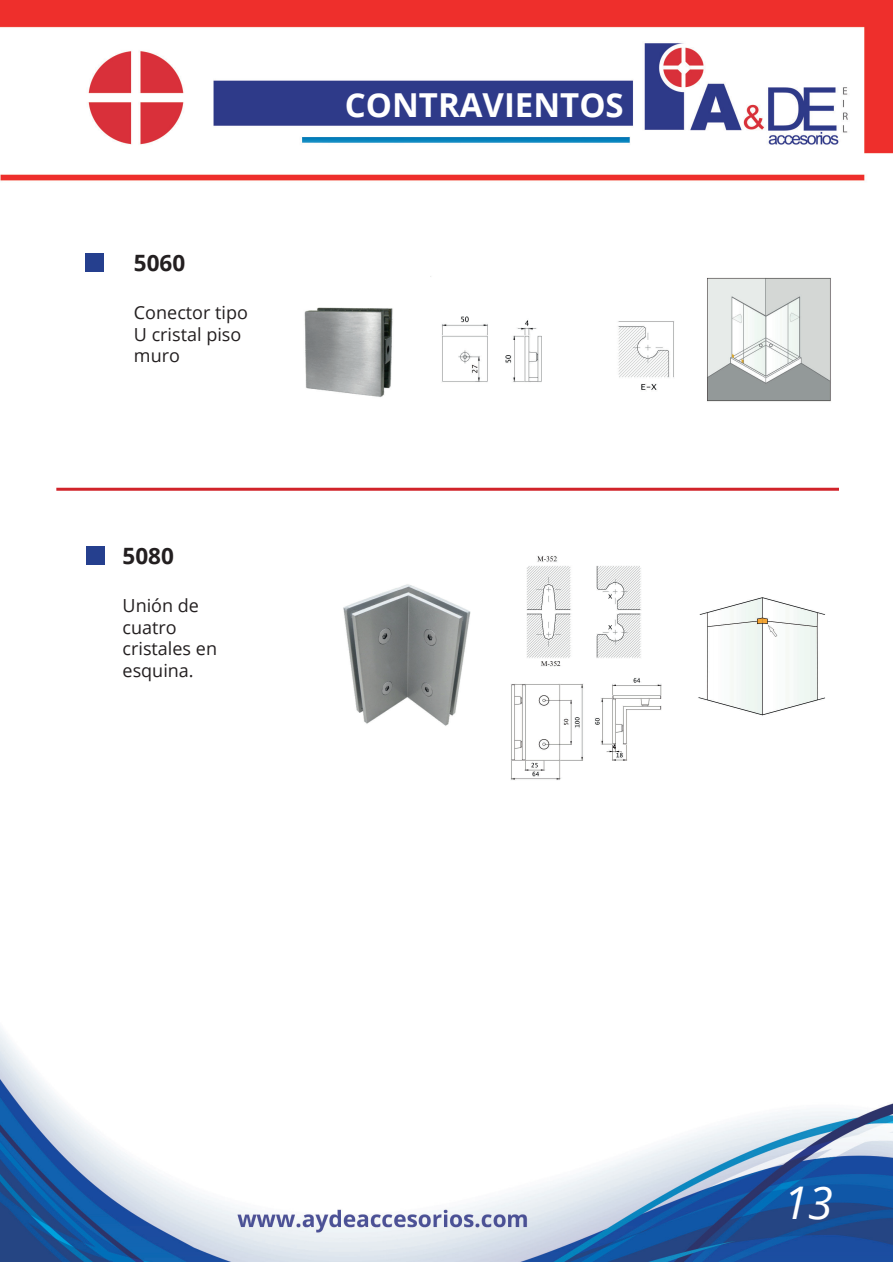
<style>
.page{position:relative;width:893px;height:1263px;background:#fff}
.page>*{position:absolute;margin:0;border:0;box-sizing:border-box;transform-origin:0 0}
.t1{font:italic 45px "Open Sans";color:#fff}
.t2{font:700 33px "Open Sans";color:#fff}
.t3{font:700 22.5px "Open Sans";color:#231f20}
.t4{font:18px/21.6px "Open Sans";color:#231f20}
</style>
<div class="page">
<img style="left:0;top:0;width:893px;height:1262px">
<div style="left:86px;top:253px;width:18px;height:19px;background:#253f8e"></div>
<img style="left:298px;top:272px;width:541px;height:138px">
<img style="left:304px;top:550px;width:535px;height:233px">
<div style="left:86px;top:546px;width:18px;height:19px;background:#253f8e"></div>
<hr style="left:56px;top:488px;width:783px;height:3px;background:#d1232a">
<p class="t3" style="left:134px;top:246px;width:53px">5060</p>
<p class="t4" style="left:134px;top:301px;width:116px">Conector tipo<br>U cristal piso muro</p>
<p class="t3" style="left:123px;top:539px;width:53px">5080</p>
<p class="t4" style="left:123px;top:594px;width:96px">Unión de cuatro cristales en esquina.</p>
<h2 class="t2" style="left:345px;top:81px;width:281px">CONTRAVIENTOS</h2>
<h1 class="t1" style="left:783px;top:1172px;width:51px">13</h1>
</div>
